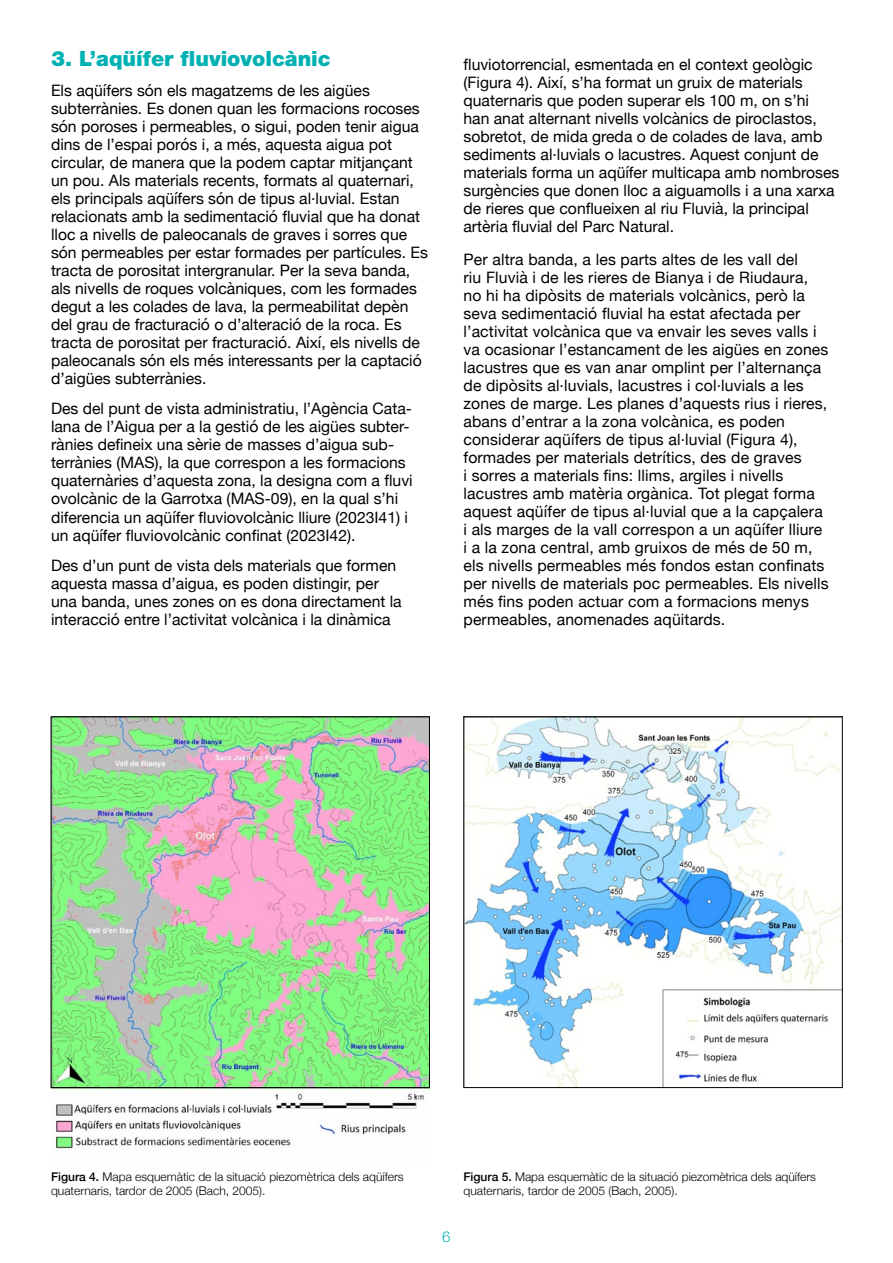
<style>
.page{position:relative;width:893px;height:1263px;background:#fff}
.page>*{position:absolute;margin:0;border:0;box-sizing:border-box;transform-origin:0 0}
.t1{font:900 21px "Helvetica Neue LT Pro";color:#00b1b3}
.t2{font:15.75px/18px "Helvetica Neue";color:#000}
.t3{font:300 15px "Helvetica Neue";color:#00b1b3}
.t4{font:300 12px/14.4px "Helvetica Neue";color:#000}
.s1{font-weight:500}
</style>
<div class="page">
<img style="left:51px;top:718px;width:378px;height:431px">
<div style="left:51px;top:716px;width:379px;height:372px;border:1px solid #000"></div>
<img style="left:465px;top:718px;width:376px;height:368px">
<div style="left:463px;top:716px;width:380px;height:372px;border:1px solid #000"></div>
<h1 class="t1" style="left:51px;top:46px;width:281px">3. L’aqüífer fluviovolcànic</h1>
<p class="t2" style="left:51px;top:83px;width:378px">Els aqüífers són els magatzems de les aigües subterrànies. Es donen quan les formacions rocoses són poroses i permeables, o sigui, poden tenir aigua dins de l’espai porós i, a més, aquesta aigua pot circular, de manera que la podem captar mitjançant un pou. Als materials recents, formats al quaternari, els principals aqüífers són de tipus al·luvial. Estan relacionats amb la sedimentació fluvial que ha donat lloc a nivells de paleocanals de graves i sorres que són permeables per estar formades per partícules. Es tracta de porositat intergranular. Per la seva banda, als nivells de roques volcàniques, com les formades degut a les colades de lava, la permeabilitat depèn del grau de fracturació o d’alteració de la roca. Es tracta de porositat per fracturació. Així, els nivells de paleocanals són els més interessants per la captació d’aigües subterrànies.</p>
<p class="t2" style="left:51px;top:401px;width:363px">Des del punt de vista administratiu, l’Agència Cata&shy;lana de l’Aigua per a la gestió de les aigües subter&shy;rànies defineix una sèrie de masses d’aigua sub&shy;terrànies (MAS), la que correspon a les formacions quaternàries d’aquesta zona, la designa com a fluvi ovolcànic de la Garrotxa (MAS-09), en la qual s’hi diferencia un aqüífer fluviovolcànic lliure (2023I41) i un aqüífer fluviovolcànic confinat (2023I42).</p>
<p class="t2" style="left:51px;top:557px;width:352px">Des d’un punt de vista dels materials que formen aquesta massa d’aigua, es poden distingir, per una banda, unes zones on es dona directament la interacció entre l’activitat volcànica i la dinàmica</p>
<p class="t2" style="left:463px;top:57px;width:377px">fluviotorrencial, esmentada en el context geològic (Figura 4). Així, s’ha format un gruix de materials quaternaris que poden superar els 100 m, on s’hi<br>han anat alternant nivells volcànics de piroclastos, sobretot, de mida greda o de colades de lava, amb sediments al·luvials o lacustres. Aquest conjunt de materials forma un aqüífer multicapa amb nombroses surgències que donen lloc a aiguamolls i a una xarxa de rieres que conflueixen al riu Fluvià, la principal artèria fluvial del Parc Natural.</p>
<p class="t2" style="left:463px;top:252px;width:367px">Per altra banda, a les parts altes de les vall del<br>riu Fluvià i de les rieres de Bianya i de Riudaura, no hi ha dipòsits de materials volcànics, però la seva sedimentació fluvial ha estat afectada per l’activitat volcànica que va envair les seves valls i va ocasionar l’estancament de les aigües en zones lacustres que es van anar omplint per l’alternança de dipòsits al·luvials, lacustres i col·luvials a les zones de marge. Les planes d’aquests rius i rieres, abans d’entrar a la zona volcànica, es poden considerar aqüífers de tipus al·luvial (Figura 4), formades per materials detrítics, des de graves<br>i sorres a materials fins: llims, argiles i nivells lacustres amb matèria orgànica. Tot plegat forma aquest aqüífer de tipus al·luvial que a la capçalera i als marges de la vall correspon a un aqüífer lliure i a la zona central, amb gruixos de més de 50 m, els nivells permeables més fondos estan confinats per nivells de materials poc permeables. Els nivells més fins poden actuar com a formacions menys permeables, anomenades aqüitards.</p>
<p class="t4" style="left:51px;top:1169px;width:354px"><span class="s1">Figura 4.</span> Mapa esquemàtic de la situació piezomètrica dels aqüífers quaternaris, tardor de 2005 (Bach, 2005).</p>
<p class="t4" style="left:463px;top:1169px;width:354px"><span class="s1">Figura 5.</span> Mapa esquemàtic de la situació piezomètrica dels aqüífers quaternaris, tardor de 2005 (Bach, 2005).</p>
<p class="t3" style="left:442px;top:1227px;width:10px">6</p>
</div>
